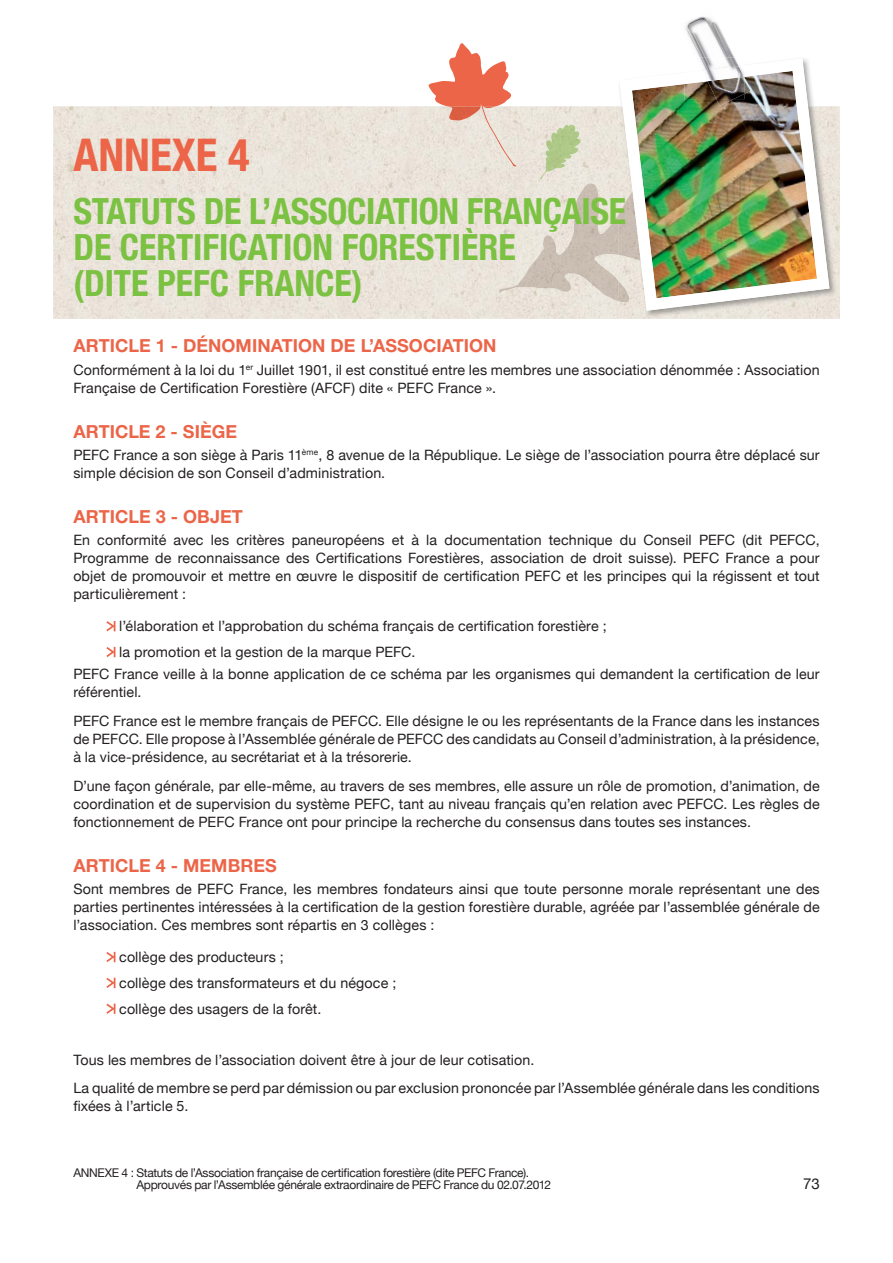
<style>
.page{position:relative;width:893px;height:1263px;background:#fff}
.page>*{position:absolute;margin:0;border:0;box-sizing:border-box;transform-origin:0 0}
.t1{font:700 condensed 45px "Helvetica Neue";color:#ec6548}
.t2{font:700 condensed 36px/36px "Helvetica Neue";color:#7bc142}
.t3{font:700 18px "Helvetica Neue LT Std";color:#ec6548}
.t4{font:15px "Helvetica Neue";color:#231f20}
.t5{font:14.25px/18px "Helvetica Neue";letter-spacing:.01em;color:#231f20}
.t6{font:12px/12px "Helvetica Neue";letter-spacing:-.025em;color:#231f20}
</style>
<div class="page">
<div style="left:53px;top:106px;width:577px;height:213px;background:#ebe4da"></div>
<img style="left:630px;top:266px;width:210px;height:53px">
<img style="left:837px;top:106px;width:3px;height:160px">
<img style="left:499px;top:183px;width:119px;height:118px">
<img style="left:540px;top:125px;width:41px;height:54px">
<svg style="left:428px;top:43px;width:83px;height:63px"></svg>
<img style="left:447px;top:106px;width:69px;height:61px">
<img style="left:618px;top:58px;width:219px;height:260px">
<img style="left:618px;top:191px;width:1px;height:111px">
<img style="left:619px;top:59px;width:210px;height:252px">
<img style="left:684px;top:58px;width:12px;height:13px">
<img style="left:684px;top:84px;width:23px;height:15px">
<img style="left:684px;top:71px;width:23px;height:13px">
<svg style="left:739px;top:58px;width:6px;height:19px"></svg>
<img style="left:716px;top:78px;width:35px;height:28px">
<img style="left:685px;top:17px;width:49px;height:40px">
<img style="left:696px;top:57px;width:43px;height:14px">
<img style="left:707px;top:77px;width:38px;height:22px">
<img style="left:702px;top:66px;width:42px;height:15px">
<svg style="left:106px;top:621px;width:9px;height:10px"></svg>
<svg style="left:106px;top:647px;width:9px;height:10px"></svg>
<svg style="left:106px;top:952px;width:9px;height:10px"></svg>
<svg style="left:106px;top:978px;width:9px;height:10px"></svg>
<svg style="left:106px;top:1004px;width:9px;height:10px"></svg>
<h1 class="t1" style="left:73px;top:128px;width:178px">ANNEXE 4</h1>
<h2 class="t2" style="left:73px;top:192px;width:554px">STATUTS DE L’ASSOCIATION FRANÇAISE<br>DE CERTIFICATION FORESTIÈRE<br>(DITE PEFC FRANCE)</h2>
<p class="t3" style="left:73px;top:340px;width:424px">ARTICLE 1 - DÉNOMINATION DE L’ASSOCIATION</p>
<p class="t5" style="left:73px;top:360px;width:748px">Conformément à la loi du 1<sup>er</sup> Juillet 1901, il est constitué entre les membres une association dénommée : Association<br>Française de Certification Forestière (AFCF) dite « PEFC France ».</p>
<p class="t3" style="left:73px;top:425px;width:165px">ARTICLE 2 - SIÈGE</p>
<p class="t5" style="left:73px;top:446px;width:748px">PEFC France a son siège à Paris 11<sup>ème</sup>, 8 avenue de la République. Le siège de l’association pourra être déplacé sur simple décision de son Conseil d’administration.</p>
<p class="t3" style="left:73px;top:510px;width:171px">ARTICLE 3 - OBJET</p>
<p class="t5" style="left:73px;top:531px;width:748px;text-align:justify">En conformité avec les critères paneuropéens et à la documentation technique du Conseil PEFC (dit PEFCC, Programme de reconnaissance des Certifications Forestières, association de droit suisse). PEFC France a pour objet de promouvoir et mettre en œuvre le dispositif de certification PEFC et les principes qui la régissent et tout particulièrement :</p>
<p class="t5" style="left:119px;top:613px;width:489px;line-height:25.8px">l’élaboration et l’approbation du schéma français de certification forestière ; la promotion et la gestion de la marque PEFC.</p>
<p class="t5" style="left:73px;top:665px;width:748px">PEFC France veille à la bonne application de ce schéma par les organismes qui demandent la certification de leur référentiel.</p>
<p class="t5" style="left:73px;top:712px;width:748px;text-align:justify">PEFC France est le membre français de PEFCC. Elle désigne le ou les représentants de la France dans les instances de PEFCC. Elle propose à l’Assemblée générale de PEFCC des candidats au Conseil d’administration, à la présidence, à la vice-présidence, au secrétariat et à la trésorerie.</p>
<p class="t5" style="left:73px;top:776px;width:748px;text-align:justify">D’une façon générale, par elle-même, au travers de ses membres, elle assure un rôle de promotion, d’animation, de coordination et de supervision du système PEFC, tant au niveau français qu’en relation avec PEFCC. Les règles de fonctionnement de PEFC France ont pour principe la recherche du consensus dans toutes ses instances.</p>
<p class="t3" style="left:73px;top:859px;width:205px">ARTICLE 4 - MEMBRES</p>
<p class="t5" style="left:73px;top:880px;width:748px;text-align:justify">Sont membres de PEFC France, les membres fondateurs ainsi que toute personne morale représentant une des parties pertinentes intéressées à la certification de la gestion forestière durable, agréée par l’assemblée générale de l’association. Ces membres sont répartis en 3 collèges :</p>
<p class="t5" style="left:119px;top:944px;width:279px;line-height:25.8px">collège des producteurs ;<br>collège des transformateurs et du négoce ; collège des usagers de la forêt.</p>
<p class="t5" style="left:73px;top:1045px;width:748px;line-height:28.7px">Tous les membres de l’association doivent être à jour de leur cotisation.<br>La qualité de membre se perd par démission ou par exclusion prononcée par l’Assemblée générale dans les conditions</p>
<p class="t5" style="left:73px;top:1097px;width:117px">fixées à l’article 5.</p>
<p class="t6" style="left:136px;top:1167px;width:416px;text-indent:-63px">ANNEXE 4 : Statuts de l’Association française de certification forestière (dite PEFC France).<br>Approuvés par l’Assemblée générale extraordinaire de PEFC France du 02.07.2012</p>
<p class="t4" style="left:803px;top:1175px;width:18px">73</p>
</div>
